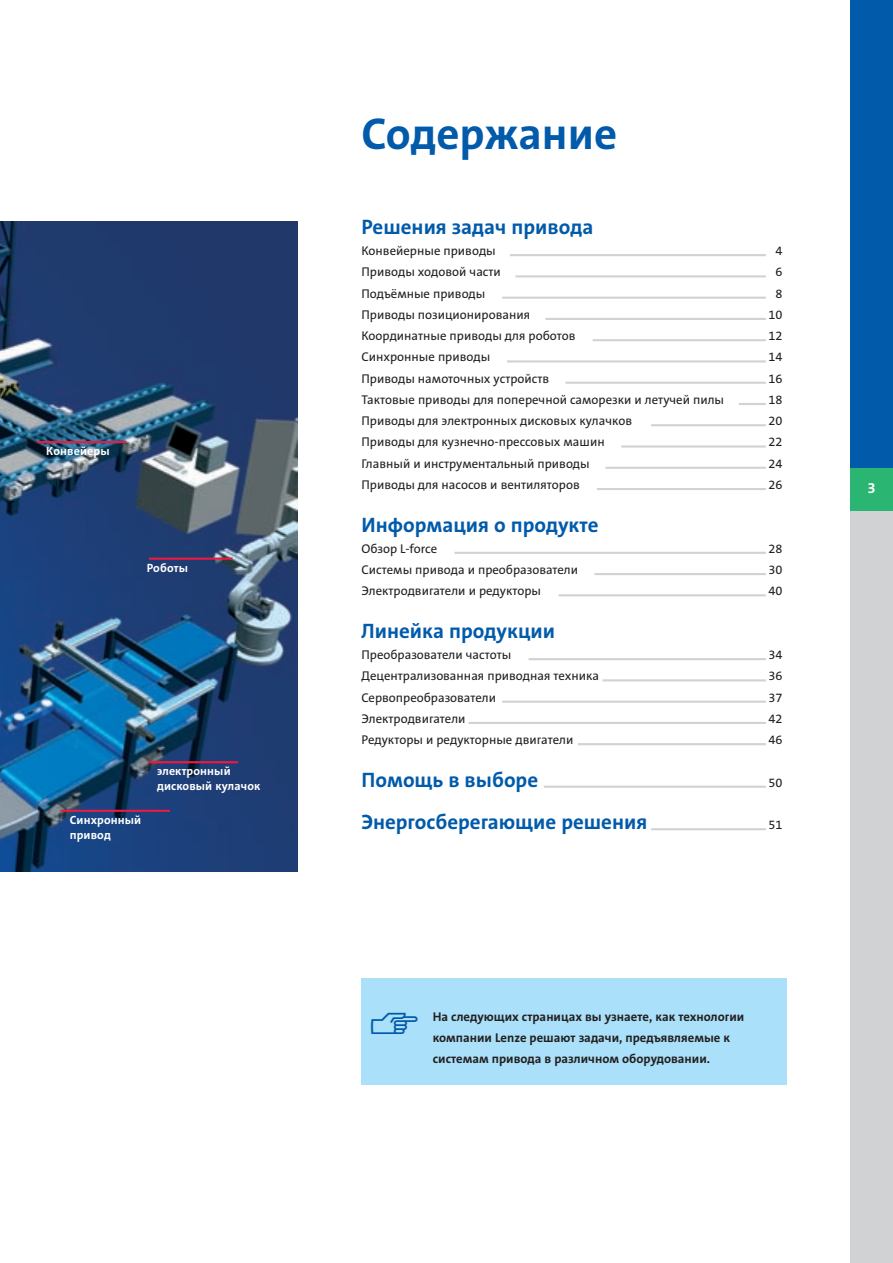
<style>
.page{position:relative;width:893px;height:1263px;background:#fff}
.page>*{position:absolute;margin:0;border:0;box-sizing:border-box;transform-origin:0 0}
.t1{font:700 45px "The Sans Cyr B7";color:#015aaa}
.t2{font:700 21px "The Sans Cyr B7";color:#015aaa}
.t3{font:700 15px "The Sans Cyr B7";color:#fff}
.t4{font:12.75px "The Sans Cyr B5";color:#231f20}
.t5{font:700 12.75px/21.3px "The Sans Cyr B7";color:#231f20}
.t6{font:700 12px/15px "The Sans Cyr B7";letter-spacing:.01em;color:#fff}
</style>
<div class="page">
<div style="left:850px;top:0;width:43px;height:468px;background:#015aaa"></div>
<div style="left:850px;top:489px;width:43px;height:774px;background:#d1d2d4"></div>
<div style="left:850px;top:468px;width:43px;height:42px;background:#2bb572"></div>
<div style="left:361px;top:978px;width:426px;height:106px;background:#aae0f9"></div>
<img style="left:0;top:221px;width:298px;height:651px">
<hr style="left:510px;top:254px;width:256px;height:2px;background:#d1d2d4">
<hr style="left:515px;top:275px;width:251px;height:2px;background:#d1d2d4">
<hr style="left:502px;top:297px;width:264px;height:2px;background:#d1d2d4">
<hr style="left:545px;top:318px;width:221px;height:2px;background:#d1d2d4">
<hr style="left:593px;top:339px;width:173px;height:2px;background:#d1d2d4">
<hr style="left:507px;top:360px;width:259px;height:2px;background:#d1d2d4">
<hr style="left:565px;top:382px;width:201px;height:2px;background:#d1d2d4">
<hr style="left:739px;top:403px;width:27px;height:2px;background:#d1d2d4">
<hr style="left:651px;top:424px;width:115px;height:2px;background:#d1d2d4">
<hr style="left:621px;top:445px;width:145px;height:3px;background:#d1d2d4">
<hr style="left:605px;top:467px;width:161px;height:2px;background:#d1d2d4">
<hr style="left:597px;top:488px;width:169px;height:2px;background:#d1d2d4">
<hr style="left:594px;top:573px;width:172px;height:2px;background:#d1d2d4">
<hr style="left:454px;top:552px;width:312px;height:2px;background:#d1d2d4">
<hr style="left:559px;top:594px;width:207px;height:2px;background:#d1d2d4">
<hr style="left:529px;top:658px;width:237px;height:2px;background:#d1d2d4">
<hr style="left:602px;top:679px;width:164px;height:2px;background:#d1d2d4">
<hr style="left:502px;top:701px;width:264px;height:2px;background:#d1d2d4">
<hr style="left:468px;top:722px;width:298px;height:2px;background:#d1d2d4">
<hr style="left:578px;top:743px;width:188px;height:2px;background:#d1d2d4">
<hr style="left:544px;top:786px;width:222px;height:2px;background:#d1d2d4">
<hr style="left:651px;top:828px;width:115px;height:2px;background:#d1d2d4">
<hr style="left:148px;top:761px;width:90px;height:2px;background:#ed1a40">
<hr style="left:60px;top:810px;width:110px;height:2px;background:#ed1a40">
<hr style="left:149px;top:558px;width:83px;height:2px;background:#ed1a40">
<hr style="left:37px;top:441px;width:89px;height:2px;background:#ed1a40">
<p class="t6" style="left:46px;top:445px;width:65px">Конвейеры</p>
<p class="t6" style="left:147px;top:561px;width:43px">Роботы</p>
<p class="t6" style="left:157px;top:765px;width:105px">электронный дисковый кулачок</p>
<p class="t6" style="left:70px;top:813px;width:73px">Синхронный привод</p>
<h1 class="t1" style="left:361px;top:116px;width:257px">Содержание</h1>
<h2 class="t2" style="left:361px;top:219px;width:233px">Решения задач привода</h2>
<p class="t4" style="left:361px;top:246px;width:136px">Конвейерные приводы</p>
<p class="t4" style="left:775px;top:246px;width:9px">4</p>
<p class="t4" style="left:361px;top:267px;width:141px">Приводы ходовой части</p>
<p class="t4" style="left:775px;top:267px;width:9px">6</p>
<p class="t4" style="left:361px;top:288px;width:126px">Подъёмные приводы</p>
<p class="t4" style="left:775px;top:288px;width:9px">8</p>
<p class="t4" style="left:361px;top:310px;width:170px">Приводы позиционирования</p>
<p class="t4" style="left:768px;top:310px;width:16px">10</p>
<p class="t4" style="left:361px;top:331px;width:216px">Координатные приводы для роботов</p>
<p class="t4" style="left:768px;top:331px;width:16px">12</p>
<p class="t4" style="left:361px;top:352px;width:130px">Синхронные приводы</p>
<p class="t4" style="left:768px;top:352px;width:16px">14</p>
<p class="t4" style="left:361px;top:373px;width:189px">Приводы намоточных устройств</p>
<p class="t4" style="left:768px;top:373px;width:16px">16</p>
<p class="t4" style="left:361px;top:395px;width:364px">Тактовые приводы для поперечной саморезки и летучей пилы</p>
<p class="t4" style="left:768px;top:395px;width:16px">18</p>
<p class="t4" style="left:361px;top:416px;width:272px">Приводы для электронных дисковых кулачков</p>
<p class="t4" style="left:768px;top:416px;width:16px">20</p>
<p class="t4" style="left:361px;top:437px;width:245px">Приводы для кузнечно-прессовых машин</p>
<p class="t4" style="left:768px;top:437px;width:16px">22</p>
<p class="t4" style="left:361px;top:458px;width:230px">Главный и инструментальный приводы</p>
<p class="t4" style="left:768px;top:458px;width:16px">24</p>
<p class="t4" style="left:361px;top:480px;width:220px">Приводы для насосов и вентиляторов</p>
<p class="t4" style="left:768px;top:480px;width:16px">26</p>
<h2 class="t2" style="left:361px;top:516px;width:239px">Информация о продукте</h2>
<p class="t4" style="left:361px;top:543px;width:77px">Обзор L-force</p>
<p class="t4" style="left:768px;top:543px;width:16px">28</p>
<p class="t4" style="left:361px;top:565px;width:218px">Системы привода и преобразователи</p>
<p class="t4" style="left:768px;top:565px;width:16px">30</p>
<p class="t4" style="left:361px;top:586px;width:181px">Электродвигатели и редукторы</p>
<p class="t4" style="left:768px;top:586px;width:16px">40</p>
<h2 class="t2" style="left:361px;top:622px;width:195px">Линейка продукции</h2>
<p class="t4" style="left:361px;top:650px;width:151px">Преобразователи частоты</p>
<p class="t4" style="left:768px;top:650px;width:16px">34</p>
<p class="t4" style="left:361px;top:671px;width:239px">Децентрализованная приводная техника</p>
<p class="t4" style="left:768px;top:671px;width:16px">36</p>
<p class="t4" style="left:361px;top:692px;width:136px">Сервопреобразователи</p>
<p class="t4" style="left:768px;top:692px;width:16px">37</p>
<p class="t4" style="left:361px;top:714px;width:106px">Электродвигатели</p>
<p class="t4" style="left:768px;top:714px;width:16px">42</p>
<p class="t4" style="left:361px;top:735px;width:213px">Редукторы и редукторные двигатели</p>
<p class="t4" style="left:768px;top:735px;width:16px">46</p>
<h2 class="t2" style="left:361px;top:771px;width:178px">Помощь в выборе</h2>
<p class="t4" style="left:768px;top:777px;width:16px">50</p>
<h2 class="t2" style="left:361px;top:814px;width:287px">Энергосберегающие решения</h2>
<p class="t4" style="left:768px;top:820px;width:16px">51</p>
<p class="t5" style="left:433px;top:1007px;width:313px">На следующих страницах вы узнаете, как технологии компании Lenze решают задачи, предъявляемые к системам привода в различном оборудовании.</p>
<p class="t3" style="left:868px;top:482px;width:10px">3</p>
</div>
